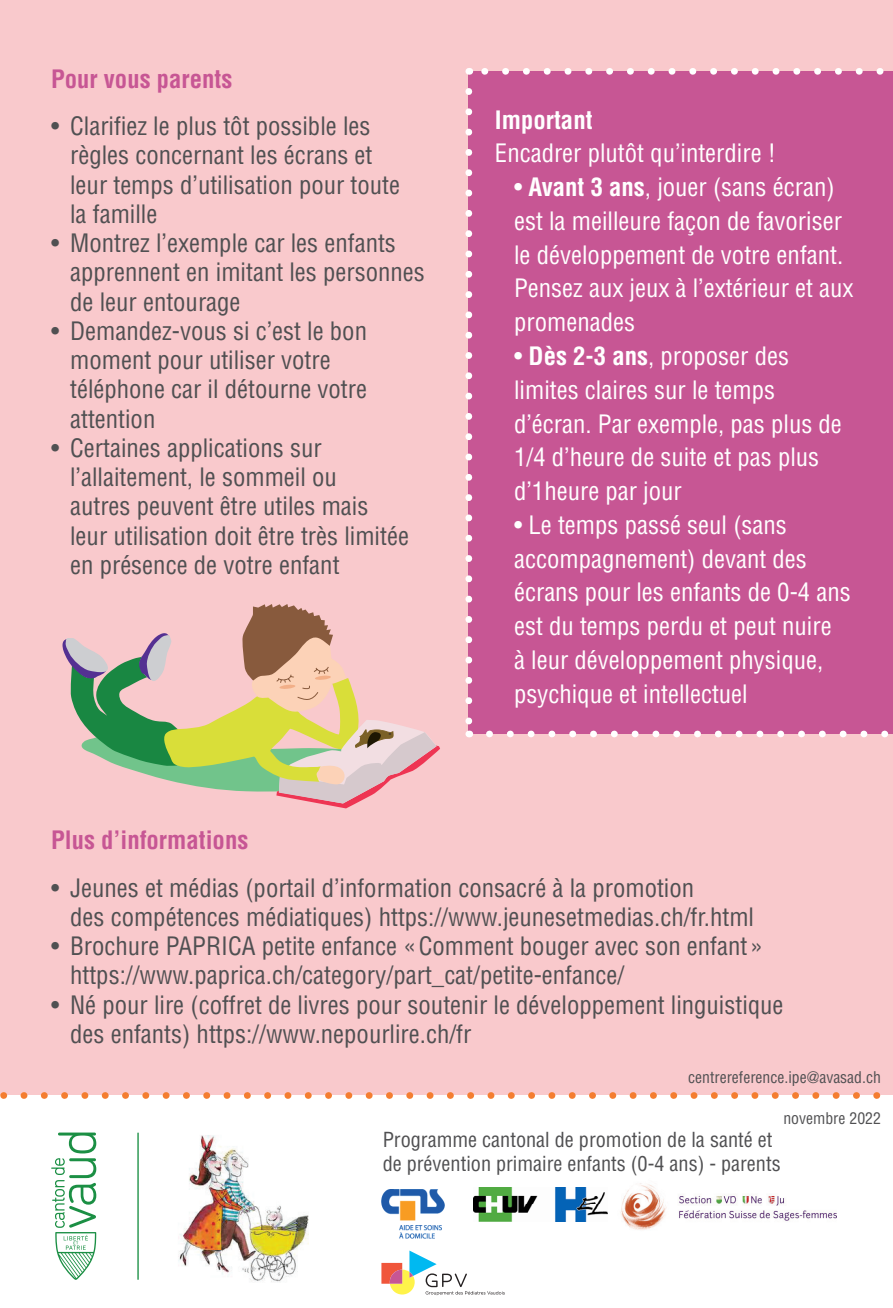
<style>
.page{position:relative;width:893px;height:1308px;background:#fff}
.page>*{position:absolute;margin:0;border:0;box-sizing:border-box;transform-origin:0 0}
.t1{font:condensed 24.75px/29.2px "Helvetica";color:#505052}
.t2{font:condensed 24.75px/33.8px "Helvetica";color:#fff}
.t3{font:700 condensed 24.75px "Helvetica";color:#c75694}
.t4{font:700 condensed 24.75px "Helvetica";color:#fff}
.t5{font:condensed 20.25px/24.3px "Helvetica";color:#505052}
.t6{font:condensed 15.75px "Helvetica";color:#505052}
.s1{font-weight:700}
</style>
<div class="page">
<div style="left:0;top:0;width:893px;height:1095px;background:#f9c9cc"></div>
<svg style="left:0;top:1092px;width:881px;height:6px"></svg>
<div style="left:469px;top:71px;width:424px;height:663px;background:#c75694"></div>
<svg style="left:465px;top:91px;width:7px;height:633px"></svg>
<svg style="left:489px;top:730px;width:400px;height:7px"></svg>
<svg style="left:481px;top:68px;width:403px;height:7px"></svg>
<svg style="left:51px;top:1132px;width:45px;height:147px"></svg>
<hr style="left:137px;top:1132px;width:2px;height:147px;background:#1b8f44">
<img style="left:178px;top:1135px;width:131px;height:147px">
<img style="left:473px;top:1187px;width:134px;height:34px">
<img style="left:381px;top:1189px;width:64px;height:49px">
<img style="left:620px;top:1183px;width:217px;height:47px">
<svg style="left:381px;top:1250px;width:124px;height:45px"></svg>
<svg style="left:62px;top:604px;width:378px;height:204px"></svg>
<p class="t3" style="left:51px;top:63px;width:183px">Pour vous parents</p>
<p class="t1" style="left:51px;top:111px;width:323px;text-align:right">• Clarifiez le plus tôt possible les règles concernant les écrans et</p>
<p class="t1" style="left:70px;top:170px;width:331px">leur temps d’utilisation pour toute</p>
<p class="t1" style="left:70px;top:199px;width:89px">la famille</p>
<p class="t1" style="left:70px;top:228px;width:356px;text-indent:-19px">• Montrez l’exemple car les enfants apprennent en imitant les personnes de leur entourage</p>
<p class="t1" style="left:51px;top:316px;width:318px">• Demandez-vous si c’est le bon</p>
<p class="t1" style="left:70px;top:345px;width:262px">moment pour utiliser votre</p>
<p class="t1" style="left:70px;top:374px;width:298px">téléphone car il détourne votre attention</p>
<p class="t1" style="left:51px;top:433px;width:272px">• Certaines applications sur</p>
<p class="t1" style="left:70px;top:462px;width:268px">l’allaitement, le sommeil ou</p>
<p class="t1" style="left:70px;top:491px;width:300px">autres peuvent être utiles mais</p>
<p class="t1" style="left:70px;top:521px;width:340px">leur utilisation doit être très limitée</p>
<p class="t1" style="left:70px;top:550px;width:271px">en présence de votre enfant</p>
<p class="t4" style="left:495px;top:104px;width:99px">Important</p>
<p class="t2" style="left:495px;top:136px;width:283px">Encadrer plutôt qu’interdire !</p>
<p class="t2" style="left:514px;top:170px;width:341px">• <span class="s1">Avant 3 ans</span>, jouer (sans écran) est la meilleure façon de favoriser le développement de votre enfant.<br>Pensez aux jeux à l’extérieur et aux promenades</p>
<p class="t2" style="left:514px;top:339px;width:329px">• <span class="s1">Dès 2-3 ans</span>, proposer des limites claires sur le temps d’écran. Par exemple, pas plus de<br>1/4 d’heure de suite et pas plus d’1heure par jour</p>
<p class="t2" style="left:514px;top:508px;width:338px">• Le temps passé seul (sans accompagnement) devant des écrans pour les enfants de 0-4 ans est du temps perdu et peut nuire<br>à leur développement physique, psychique et intellectuel</p>
<p class="t3" style="left:51px;top:824px;width:199px">Plus d’informations</p>
<p class="t1" style="left:51px;top:872px;width:645px">• Jeunes et médias (portail d’information consacré à la promotion</p>
<p class="t1" style="left:70px;top:902px;width:685px">des compétences médiatiques) https://www.jeunesetmedias.ch/fr.html</p>
<p class="t1" style="left:51px;top:931px;width:713px">• Brochure PAPRICA petite enfance «Comment bouger avec son enfant»</p>
<p class="t1" style="left:70px;top:960px;width:556px">https://www.paprica.ch/category/part_cat/petite-enfance/</p>
<p class="t1" style="left:51px;top:989px;width:734px">• Né pour lire (coffret de livres pour soutenir le développement linguistique</p>
<p class="t1" style="left:70px;top:1019px;width:403px">des enfants) https://www.nepourlire.ch/fr</p>
<p class="t6" style="left:688px;top:1067px;width:194px">centrereference.ipe@avasad.ch</p>
<p class="t6" style="left:783px;top:1108px;width:99px">novembre 2022</p>
<p class="t5" style="left:383px;top:1127px;width:399px">Programme cantonal de promotion de la santé et de prévention primaire enfants (0-4 ans) - parents</p>
</div>
